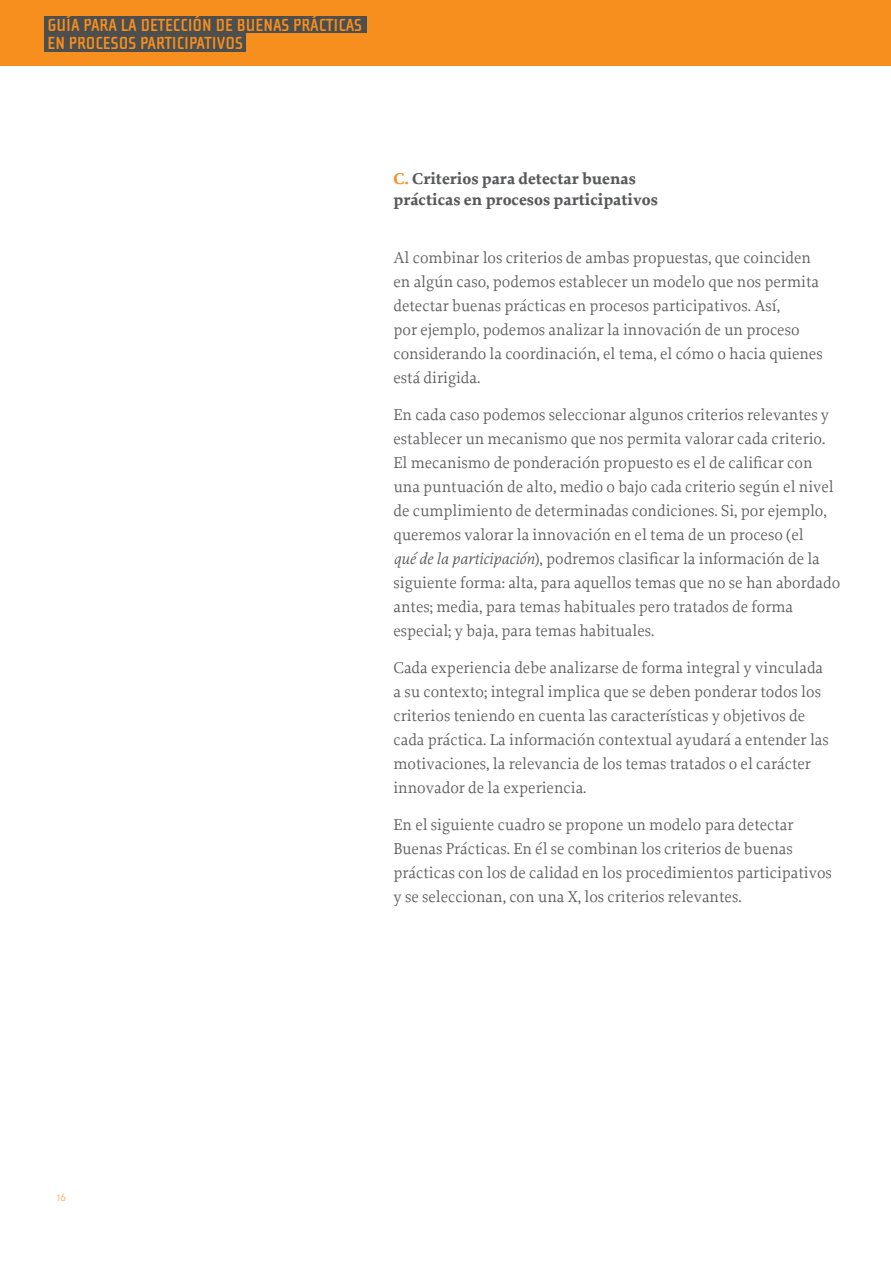
<style>
.page{position:relative;width:891px;height:1263px;background:#fff}
.page>*{position:absolute;margin:0;border:0;box-sizing:border-box;transform-origin:0 0}
.t1{font:700 18px/18px "Cholla Sans";color:#f78f1e}
.Texto_Conteudo{font:16.5px/24px "Proforma";color:#58595b}
.Titulo_Conteudo_Inte{font:700 16.5px/21px "Proforma";color:#58595b}
.t2{font:10.5px "DIN Light Alternate";color:#f78f1e}
.s1{color:#f78f1e}
.s2{font-style:italic}
</style>
<div class="page">
<div style="left:0;top:0;width:890px;height:66px;background:#f78f1e"></div>
<div style="left:45px;top:16px;width:322px;height:16px;background:#4d4e4e"></div>
<div style="left:45px;top:33px;width:201px;height:18px;background:#4d4e4e"></div>
<p class="t1" style="left:48px;top:16px;width:316px">GUÍA PARA LA DETECCIÓN DE BUENAS PRÁCTICAS<br>EN PROCESOS PARTICIPATIVOS</p>
<p class="Titulo_Conteudo_Inte" style="left:393px;top:169px;width:266px"><span class="s1">C.</span> Criterios para detectar buenas prácticas en procesos participativos</p>
<p class="Texto_Conteudo" style="left:393px;top:246px;width:430px">Al combinar los criterios de ambas propuestas, que coinciden en algún caso, podemos establecer un modelo que nos permita detectar buenas prácticas en procesos participativos. Así,<br>por ejemplo, podemos analizar la innovación de un proceso considerando la coordinación, el tema, el cómo o hacia quienes está dirigida.</p>
<p class="Texto_Conteudo" style="left:393px;top:403px;width:448px">En cada caso podemos seleccionar algunos criterios relevantes y establecer un mecanismo que nos permita valorar cada criterio.<br>El mecanismo de ponderación propuesto es el de calificar con una puntuación de alto, medio o bajo cada criterio según el nivel de cumplimiento de determinadas condiciones. Si, por ejemplo, queremos valorar la innovación en el tema de un proceso (el<br><span class="s2">qué de la participación</span>), podremos clasificar la información de la siguiente forma: alta, para aquellos temas que no se han abordado antes; media, para temas habituales pero tratados de forma especial; y baja, para temas habituales.</p>
<p class="Texto_Conteudo" style="left:393px;top:655px;width:437px">Cada experiencia debe analizarse de forma integral y vinculada a su contexto; integral implica que se deben ponderar todos los criterios teniendo en cuenta las características y objetivos de cada práctica. La información contextual ayudará a entender las motivaciones, la relevancia de los temas tratados o el carácter innovador de la experiencia.</p>
<p class="Texto_Conteudo" style="left:393px;top:812px;width:440px">En el siguiente cuadro se propone un modelo para detectar Buenas Prácticas. En él se combinan los criterios de buenas prácticas con los de calidad en los procedimientos participativos y se seleccionan, con una X, los criterios relevantes.</p>
<p class="t2" style="left:57px;top:1191px;width:11px">16</p>
</div>
